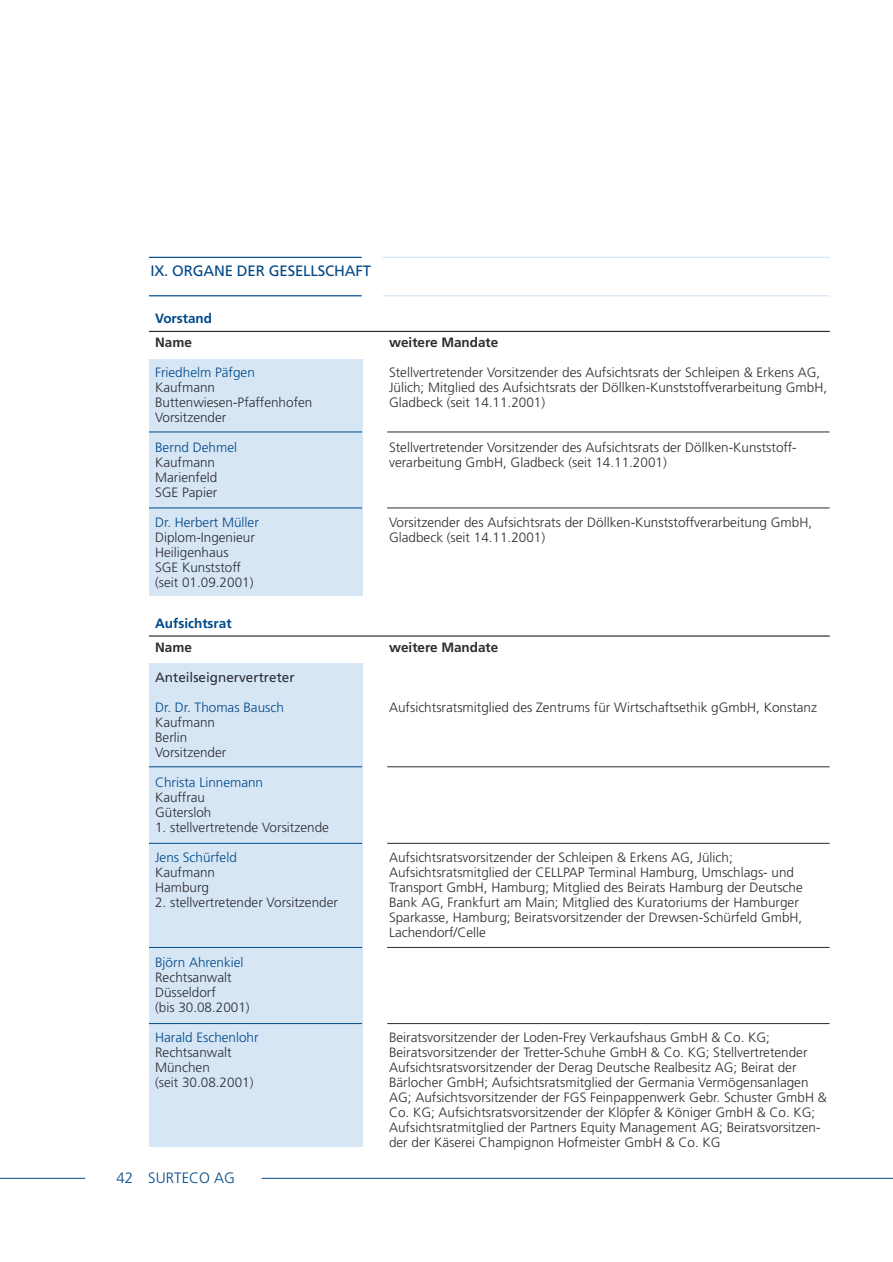
<style>
.page{position:relative;width:893px;height:1262px;background:#fff}
.page>*{position:absolute;margin:0;border:0;box-sizing:border-box;transform-origin:0 0}
.t1{font:15px "Frutiger";letter-spacing:-.01em;color:#004888}
.t2{font:300 15px "Frutiger";color:#004888}
.t3{font:300 13.5px/15px "Frutiger";color:#2c2d32}
.t4{font:300 13.5px "Frutiger";color:#004888}
.t5{font:700 13.5px "Frutiger";color:#2c2d32}
.t6{font:13.5px "Frutiger";color:#2c2d32}
.t7{font:700 13.5px "Frutiger";color:#004888}
</style>
<div class="page">
<hr style="left:383px;top:257px;width:446px;height:1px;background:#d7e6f5">
<hr style="left:383px;top:295px;width:446px;height:1px;background:#d7e6f5">
<hr style="left:149px;top:257px;width:213px;height:1px;background:#004888">
<hr style="left:149px;top:295px;width:213px;height:1px;background:#004888">
<div style="left:149px;top:359px;width:213px;height:237px;background:#d7e6f5"></div>
<div style="left:149px;top:664px;width:213px;height:483px;background:#d7e6f5"></div>
<hr style="left:149px;top:331px;width:680px;height:1px;background:#2c2d32">
<hr style="left:149px;top:432px;width:213px;height:1px;background:#004888">
<hr style="left:149px;top:507px;width:213px;height:1px;background:#004888">
<hr style="left:387px;top:432px;width:442px;height:1px;background:#2c2d32">
<hr style="left:387px;top:507px;width:442px;height:1px;background:#2c2d32">
<hr style="left:149px;top:635px;width:680px;height:1px;background:#2c2d32">
<hr style="left:149px;top:766px;width:213px;height:1px;background:#004888">
<hr style="left:149px;top:843px;width:213px;height:1px;background:#004888">
<hr style="left:149px;top:947px;width:213px;height:1px;background:#004888">
<hr style="left:149px;top:1023px;width:213px;height:1px;background:#004888">
<hr style="left:387px;top:766px;width:442px;height:1px;background:#2c2d32">
<hr style="left:387px;top:843px;width:442px;height:1px;background:#2c2d32">
<hr style="left:387px;top:947px;width:442px;height:1px;background:#2c2d32">
<hr style="left:387px;top:1023px;width:442px;height:1px;background:#2c2d32">
<hr style="left:262px;top:1178px;width:630px;height:1px;background:#004888">
<hr style="left:0;top:1178px;width:85px;height:1px;background:#004888">
<p class="t1" style="left:150px;top:265px;width:222px">IX. ORGANE DER GESELLSCHAFT</p>
<p class="t7" style="left:155px;top:313px;width:59px">Vorstand</p>
<p class="t5" style="left:155px;top:337px;width:38px">Name</p>
<p class="t4" style="left:155px;top:367px;width:101px">Friedhelm Päfgen</p>
<p class="t3" style="left:155px;top:381px;width:159px">Kaufmann<br>Buttenwiesen-Pfaffenhofen<br>Vorsitzender</p>
<p class="t4" style="left:155px;top:442px;width:84px">Bernd Dehmel</p>
<p class="t3" style="left:155px;top:456px;width:64px">Kaufmann<br>Marienfeld<br>SGE Papier</p>
<p class="t4" style="left:155px;top:517px;width:105px">Dr. Herbert Müller</p>
<p class="t3" style="left:155px;top:531px;width:101px">Diplom-Ingenieur<br>Heiligenhaus<br>SGE Kunststoff (seit 01.09.2001)</p>
<p class="t7" style="left:155px;top:617px;width:78px">Aufsichtsrat</p>
<p class="t5" style="left:155px;top:641px;width:38px">Name</p>
<p class="t6" style="left:155px;top:671px;width:141px">Anteilseignervertreter</p>
<p class="t4" style="left:155px;top:701px;width:130px">Dr. Dr. Thomas Bausch</p>
<p class="t3" style="left:155px;top:715px;width:73px">Kaufmann<br>Berlin<br>Vorsitzender</p>
<p class="t4" style="left:155px;top:776px;width:110px">Christa Linnemann</p>
<p class="t3" style="left:155px;top:790px;width:58px">Kauffrau<br>Gütersloh</p>
<p class="t3" style="left:155px;top:820px;width:175px">1. stellvertretende Vorsitzende</p>
<p class="t4" style="left:155px;top:851px;width:83px">Jens Schürfeld</p>
<p class="t3" style="left:155px;top:865px;width:62px">Kaufmann<br>Hamburg</p>
<p class="t3" style="left:155px;top:895px;width:184px">2. stellvertretender Vorsitzender</p>
<p class="t4" style="left:155px;top:956px;width:90px">Björn Ahrenkiel</p>
<p class="t3" style="left:155px;top:970px;width:96px">Rechtsanwalt<br>Düsseldorf<br>(bis 30.08.2001)</p>
<p class="t4" style="left:155px;top:1031px;width:105px">Harald Eschenlohr</p>
<p class="t3" style="left:155px;top:1045px;width:100px">Rechtsanwalt<br>München<br>(seit 30.08.2001)</p>
<p class="t2" style="left:116px;top:1171px;width:120px">42 SURTECO AG</p>
<p class="t5" style="left:389px;top:337px;width:111px">weitere Mandate</p>
<p class="t3" style="left:389px;top:366px;width:439px">Stellvertretender Vorsitzender des Aufsichtsrats der Schleipen &amp; Erkens AG,<br>Jülich; Mitglied des Aufsichtsrats der Döllken-Kunststoffverarbeitung GmbH,<br>Gladbeck (seit 14.11.2001)</p>
<p class="t3" style="left:389px;top:441px;width:409px">Stellvertretender Vorsitzender des Aufsichtsrats der Döllken-Kunststoff&shy;verarbeitung GmbH, Gladbeck (seit 14.11.2001)</p>
<p class="t3" style="left:389px;top:516px;width:424px">Vorsitzender des Aufsichtsrats der Döllken-Kunststoffverarbeitung GmbH,<br>Gladbeck (seit 14.11.2001)</p>
<p class="t5" style="left:389px;top:641px;width:111px">weitere Mandate</p>
<p class="t3" style="left:389px;top:700px;width:429px">Aufsichtsratsmitglied des Zentrums für Wirtschaftsethik gGmbH, Konstanz</p>
<p class="t3" style="left:389px;top:850px;width:415px">Aufsichtsratsvorsitzender der Schleipen &amp; Erkens AG, Jülich; Aufsichtsratsmitglied der CELLPAP Terminal Hamburg, Umschlags- und Transport GmbH, Hamburg; Mitglied des Beirats Hamburg der Deutsche Bank AG, Frankfurt am Main; Mitglied des Kuratoriums der Hamburger Sparkasse, Hamburg; Beiratsvorsitzender der Drewsen-Schürfeld GmbH, Lachendorf/Celle</p>
<p class="t3" style="left:389px;top:1030px;width:439px">Beiratsvorsitzender der Loden-Frey Verkaufshaus GmbH &amp; Co. KG; Beiratsvorsitzender der Tretter-Schuhe GmbH &amp; Co. KG; Stellvertretender Aufsichtsratsvorsitzender der Derag Deutsche Realbesitz AG; Beirat der Bärlocher GmbH; Aufsichtsratsmitglied der Germania Vermögensanlagen AG; Aufsichtsvorsitzender der FGS Feinpappenwerk Gebr. Schuster GmbH &amp; Co. KG; Aufsichtsratsvorsitzender der Klöpfer &amp; Königer GmbH &amp; Co. KG; Aufsichtsratmitglied der Partners Equity Management AG; Beiratsvorsitzen&shy;der der Käserei Champignon Hofmeister GmbH &amp; Co. KG</p>
</div>
